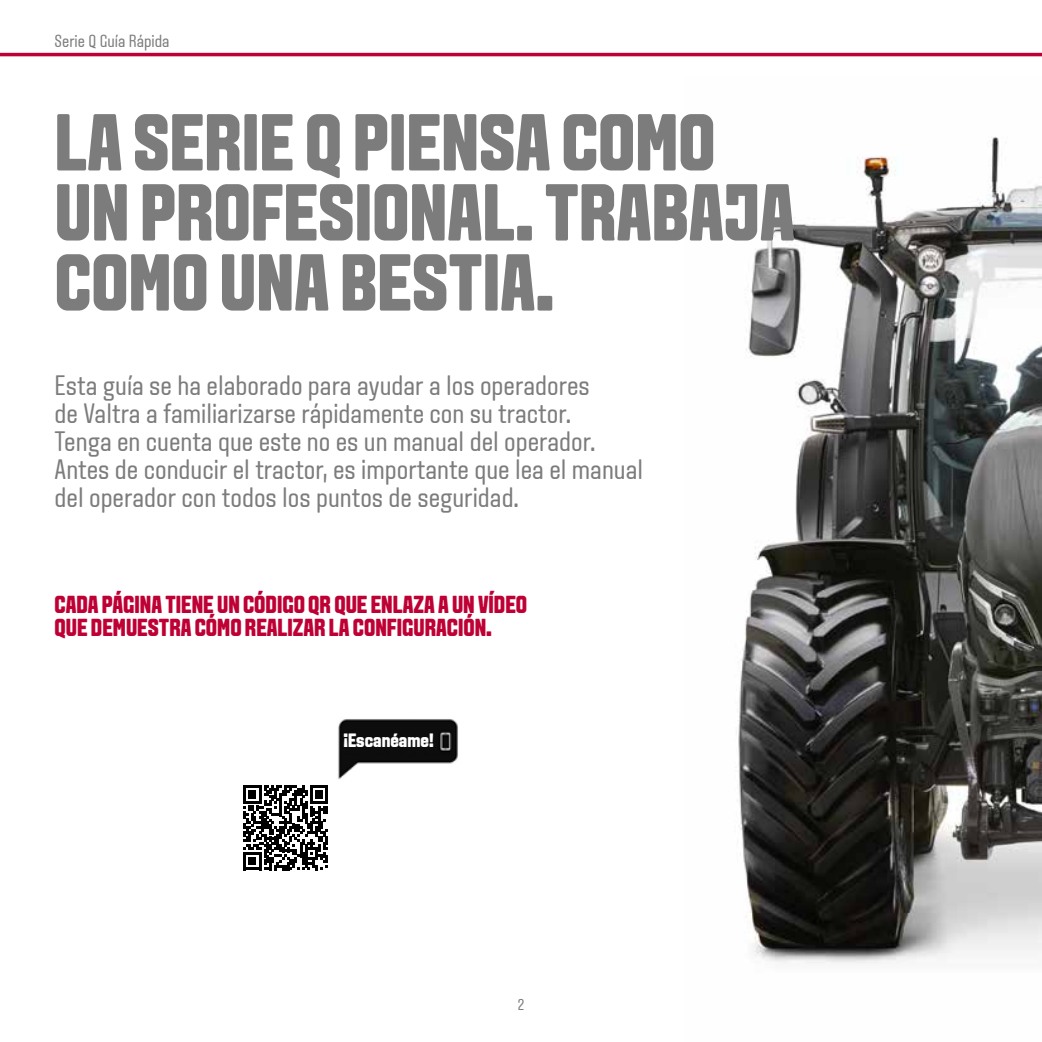
<style>
.page{position:relative;width:1042px;height:1042px;background:#fff}
.page>*{position:absolute;margin:0;border:0;box-sizing:border-box;transform-origin:0 0}
.t1{font:700 80.5px/70px "VALTRA Aveny T 2020 Extra";color:#7c7c7c}
.t2{font:28px/28px "VALTRA Aveny T 2020 Regular";color:#7c7c7c}
.t3{font:700 24.5px/22.8px "VALTRA Aveny T 2020 Extra";color:#be0034}
.t4{font:700 19.25px "VALTRA Aveny T 2020 Extra";color:#fff}
.t5{font:17.5px "VALTRA Aveny T 2020 Regular";color:#7c7c7c}
.t6{font:15.75px "VALTRA Aveny T 2020 Regular";color:#7c7c7c}
</style>
<div class="page">
<img style="left:736px;top:136px;width:306px;height:828px">
<img style="left:338px;top:719px;width:120px;height:60px">
<svg style="left:243px;top:785px;width:85px;height:85px"></svg>
<hr style="left:0;top:53px;width:1042px;height:3px;background:#be0034">
<p class="t5" style="left:55px;top:29px;width:117px">Serie Q Guía Rápida</p>
<h1 class="t1" style="left:55px;top:106px;width:742px">LA SERIE Q PIENSA COMO<br>UN PROFESIONAL. TRABAJA<br>COMO UNA BESTIA.</h1>
<p class="t2" style="left:55px;top:370px;width:590px">Esta guía se ha elaborado para ayudar a los operadores<br>de Valtra a familiarizarse rápidamente con su tractor.<br>Tenga en cuenta que este no es un manual del operador.<br>Antes de conducir el tractor, es importante que lea el manual del operador con todos los puntos de seguridad.</p>
<p class="t3" style="left:55px;top:593px;width:474px">CADA PÁGINA TIENE UN CÓDIGO QR QUE ENLAZA A UN VÍDEO<br>QUE DEMUESTRA CÓMO REALIZAR LA CONFIGURACIÓN.</p>
<p class="t4" style="left:343px;top:728px;width:92px">¡Escanéame!</p>
<p class="t6" style="left:518px;top:994px;width:8px">2</p>
</div>
